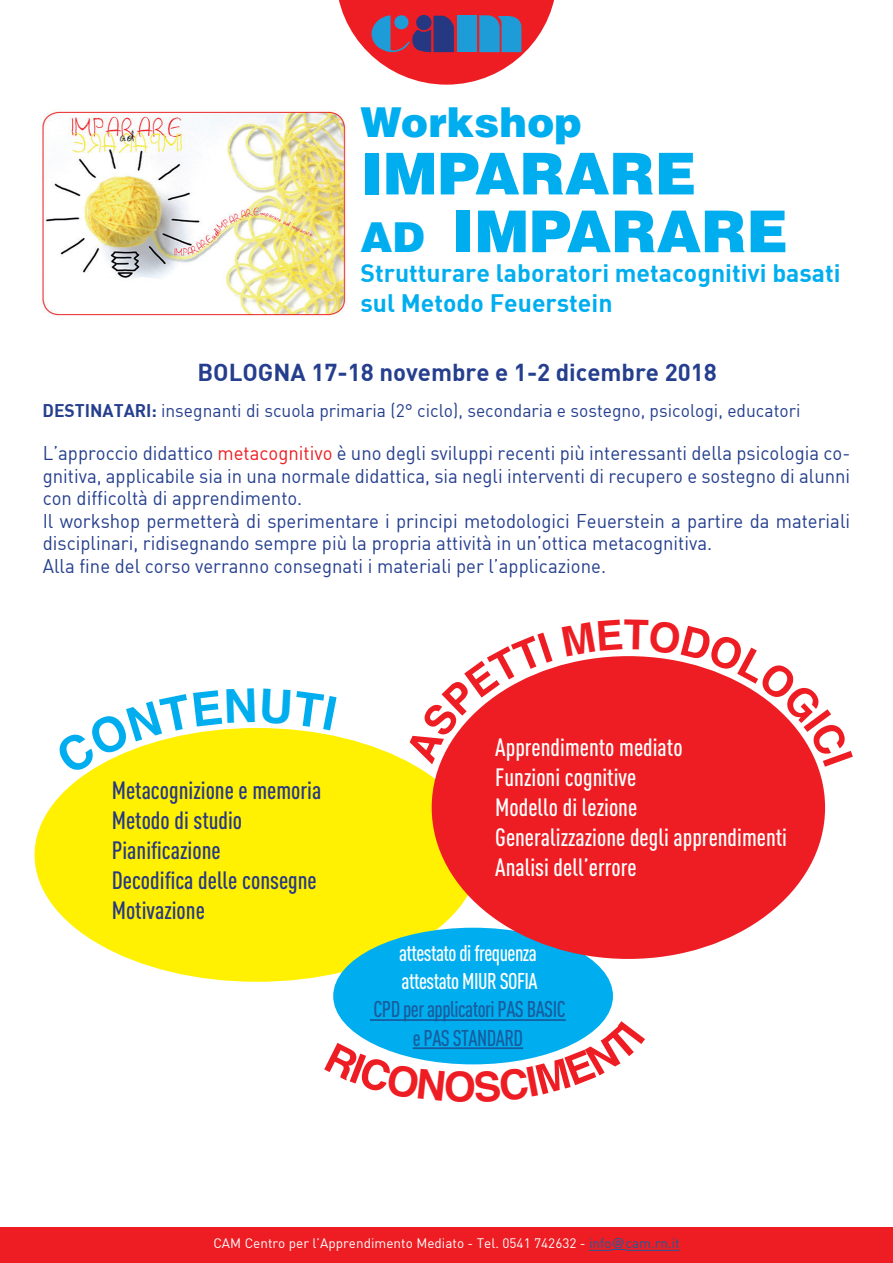
<style>
.page{position:relative;width:893px;height:1263px;background:#fff}
.page>*{position:absolute;margin:0;border:0;box-sizing:border-box;transform-origin:0 0}
.t1{font:900 57.75px "Helvetica";color:#00aeef}
.t2{font:900 41.25px "Helvetica";color:#00aeef}
.t3{font:500 24.75px "DIN Cond";color:#fff}
.t4{font:500 24.75px "DIN Cond";color:#273882}
.t5{font:24.75px "DIN Bold";color:#00aeef}
.t6{font:24px "DIN Bold";color:#253f8e}
.t7{font:500 22.5px "DIN Cond";letter-spacing:-.025em;color:#fff;scale:.95 1}
.t8{font:500 22.5px "DIN Cond";letter-spacing:-.025em;color:#175d9e;scale:.95 1}
.t9{font:19.5px/22.5px "DIN";color:#253f8e;text-align:justify;scale:.95 1}
.t10{font:18px "DIN";color:#253f8e}
.t11{font:13.5px "DIN";color:#fff}
.s1{font-size:41.25px}
.s2{font-family:"DIN Bold"}
.s3{color:#ee1d23}
.s4{color:#175d9e}
.s5{font-family:"Helvetica";color:#175d9e}
</style>
<div class="page">
<div style="left:35px;top:728px;width:444px;height:254px;background:#fff101;border-radius:50%"></div>
<svg style="left:339px;top:0;width:215px;height:85px"></svg>
<div style="left:333px;top:928px;width:280px;height:136px;background:#00aeef;border-radius:50%"></div>
<hr style="left:370px;top:1019px;width:196px;height:2px;background:#175d9e">
<div style="left:0;top:1228px;width:893px;height:35px;background:#ee1d23"></div>
<svg style="left:589px;top:1249px;width:36px;height:2px"></svg>
<hr style="left:625px;top:1250px;width:55px;height:1px;background:#175d9e">
<div style="left:432px;top:656px;width:393px;height:303px;background:#ee1d23;border-radius:50%"></div>
<img style="left:42px;top:111px;width:304px;height:205px">
<svg style="left:84px;top:728px;width:166px;height:47px"></svg>
<svg style="left:264px;top:728px;width:32px;height:2px"></svg>
<svg style="left:405px;top:667px;width:148px;height:97px"></svg>
<svg style="left:562px;top:656px;width:256px;height:111px"></svg>
<svg style="left:343px;top:1021px;width:261px;height:44px"></svg>
<p class="t2" style="left:360px;top:95px;width:223px">Workshop</p>
<p class="t1" style="left:360px;top:136px;width:337px">IMPARARE</p>
<p class="t1" style="left:360px;top:194px;width:429px"><span class="s1">AD</span> IMPARARE</p>
<p class="t5" style="left:360px;top:257px;width:482px">Strutturare laboratori metacognitivi basati</p>
<p class="t5" style="left:360px;top:286px;width:254px">sul Metodo Feuerstein</p>
<p class="t6" style="left:197px;top:356px;width:521px">BOLOGNA 17-18 novembre e 1-2 dicembre 2018</p>
<p class="t10" style="left:43px;top:399px;width:759px"><span class="s2">DESTINATARI:</span> insegnanti di scuola primaria (2° ciclo), secondaria e sostegno, psicologi, educatori</p>
<p class="t9" style="left:43px;top:441px;width:852px">L’approccio didattico <span class="s3">metacognitivo</span> è uno degli sviluppi recenti più interessanti della psicologia co&shy;gnitiva, applicabile sia in una normale didattica, sia negli interventi di recupero e sostegno di alunni con difficoltà di apprendimento.</p>
<p class="t9" style="left:43px;top:509px;width:851px">Il workshop permetterà di sperimentare i principi metodologici Feuerstein a partire da materiali disciplinari, ridisegnando sempre più la propria attività in un’ottica metacognitiva.</p>
<p class="t9" style="left:43px;top:554px;width:594px">Alla fine del corso verranno consegnati i materiali per l’applicazione.</p>
<p class="t4" style="left:112px;top:776px;width:211px">Metacognizione e memoria</p>
<p class="t4" style="left:112px;top:806px;width:132px">Metodo di studio</p>
<p class="t4" style="left:112px;top:836px;width:110px">Pianificazione</p>
<p class="t4" style="left:112px;top:866px;width:207px">Decodifica delle consegne</p>
<p class="t4" style="left:112px;top:896px;width:95px">Motivazione</p>
<p class="t3" style="left:495px;top:732px;width:189px">Apprendimento mediato</p>
<p class="t3" style="left:495px;top:762px;width:143px">Funzioni cognitive</p>
<p class="t3" style="left:495px;top:792px;width:143px">Modello di lezione</p>
<p class="t3" style="left:495px;top:822px;width:293px">Generalizzazione degli apprendimenti</p>
<p class="t3" style="left:495px;top:852px;width:143px">Analisi dell’errore</p>
<p class="t7" style="left:399px;top:940px;width:147px">attestato di frequenza</p>
<p class="t7" style="left:402px;top:968px;width:145px">attestato MIUR SOFIA</p>
<p class="t8" style="left:373px;top:996px;width:204px">CPD per applicatori PAS BASIC</p>
<p class="t8" style="left:413px;top:1024px;width:118px">e PAS STANDARD</p>
<p class="t11" style="left:213px;top:1235px;width:468px">CAM Centro per l’Apprendimento Mediato - Tel. 0541 742632 - <span class="s4">info</span><span class="s5">@</span><span class="s4">cam.rn.it</span></p>
</div>
